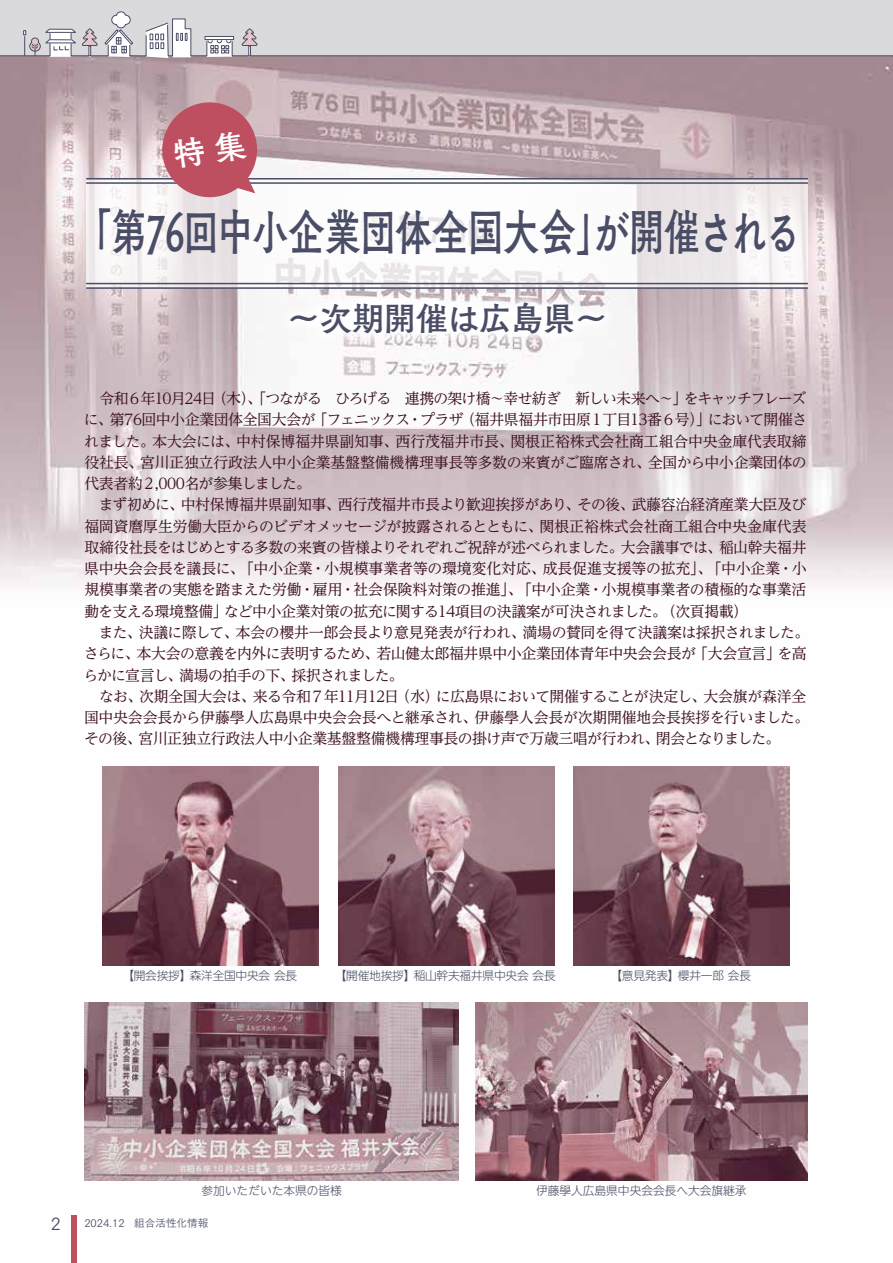
<style>
.page{position:relative;width:893px;height:1263px;background:#fff}
.page>*{position:absolute;margin:0;border:0;box-sizing:border-box;transform-origin:0 0}
.t1{font:51px "Tsuku Old Gothic Std B";letter-spacing:-.05em;color:#494d65;scale:.73 1}
.t2{font:33.6px "Tsuku Old Gothic Std B";letter-spacing:-.045em;color:#494d65}
.t3{font:16.95px "Tsuku Go Pr 5 R";color:#494d65}
.t4{font:14.85px/21.3px "UD Reimin Pro";letter-spacing:-.025em;color:#3b0f23}
.t5{font:300 11.7px "UD Shin Go NT Pro";letter-spacing:-.005em;color:#494d65}
.t6{font:10.65px "Tsuku Go Pr 5 R";color:#494d65}
</style>
<div class="page">
<img style="left:0;top:58px;width:892px;height:1205px">
<div style="left:0;top:0;width:893px;height:56px;background:#dadadd"></div>
<svg style="left:86px;top:180px;width:722px;height:107px"></svg>
<hr style="left:86px;top:178px;width:722px;height:2px;background:#494d65">
<hr style="left:86px;top:182px;width:722px;height:2px;background:#494d65">
<hr style="left:86px;top:287px;width:722px;height:2px;background:#494d65">
<hr style="left:86px;top:283px;width:722px;height:1px;background:#494d65">
<img style="left:229px;top:243px;width:436px;height:157px">
<img style="left:84px;top:1002px;width:375px;height:178px">
<img style="left:103px;top:767px;width:216px;height:198px">
<img style="left:338px;top:767px;width:216px;height:198px">
<img style="left:573px;top:767px;width:216px;height:198px">
<img style="left:476px;top:1003px;width:331px;height:177px">
<svg style="left:0;top:12px;width:893px;height:46px"></svg>
<div style="left:72px;top:1215px;width:5px;height:48px;background:#be4f61"></div>
<svg style="left:156px;top:96px;width:104px;height:108px;background:#c67a87"></svg>
<h1 class="t1" style="left:75px;top:194px;width:997px">「第76回中小企業団体全国大会」が開催される</h1>
<h2 class="t2" style="left:287px;top:293px;width:323px">～次期開催は広島県～</h2>
<p class="t4" style="left:84px;top:387px;width:727px;text-indent:16px">令和６年10月24日（木）、「つながる　ひろげる　連携の架け橋～幸せ紡ぎ　新しい未来へ～」をキャッチフレーズに、第76回中小企業団体全国大会が「フェニックス・プラザ（福井県福井市田原１丁目13番６号）」において開催されました。本大会には、中村保博福井県副知事、西行茂福井市長、関根正裕株式会社商工組合中央金庫代表取締役社長、宮川正独立行政法人中小企業基盤整備機構理事長等多数の来賓がご臨席され、全国から中小企業団体の代表者約２,000名が参集しました。<br>　まず初めに、中村保博福井県副知事、西行茂福井市長より歓迎挨拶があり、その後、武藤容治経済産業大臣及び福岡資麿厚生労働大臣からのビデオメッセージが披露されるとともに、関根正裕株式会社商工組合中央金庫代表取締役社長をはじめとする多数の来賓の皆様よりそれぞれご祝辞が述べられました。大会議事では、稲山幹夫福井県中央会会長を議長に、「中小企業・小規模事業者等の環境変化対応、成長促進支援等の拡充」、「中小企業・小規模事業者の実態を踏まえた労働・雇用・社会保険料対策の推進」、「中小企業・小規模事業者の積極的な事業活動を支える環境整備」など中小企業対策の拡充に関する14項目の決議案が可決されました。（次頁掲載）<br>　また、決議に際して、本会の櫻井一郎会長より意見発表が行われ、満場の賛同を得て決議案は採択されました。さらに、本大会の意義を内外に表明するため、若山健太郎福井県中小企業団体青年中央会会長が「大会宣言」を高らかに宣言し、満場の拍手の下、採択されました。<br>　なお、次期全国大会は、来る令和７年11月12日（水）に広島県において開催することが決定し、大会旗が森洋全国中央会会長から伊藤學人広島県中央会会長へと継承され、伊藤學人会長が次期開催地会長挨拶を行いました。その後、宮川正独立行政法人中小企業基盤整備機構理事長の掛け声で万歳三唱が行われ、閉会となりました。</p>
<p class="t5" style="left:122px;top:966px;width:176px">【開会挨拶】森洋全国中央会会長</p>
<p class="t5" style="left:335px;top:966px;width:222px">【開催地挨拶】稲山幹夫福井県中央会会長</p>
<p class="t5" style="left:610px;top:966px;width:142px">【意見発表】櫻井一郎会長</p>
<p class="t5" style="left:202px;top:1181px;width:142px">参加いただいた本県の皆様</p>
<p class="t3" style="left:51px;top:1209px;width:11px">2</p>
<p class="t6" style="left:84px;top:1214px;width:126px">2024.12 組合活性化情報</p>
<p class="t5" style="left:536px;top:1181px;width:212px">伊藤學人広島県中央会会長へ大会旗継承</p>
</div>
